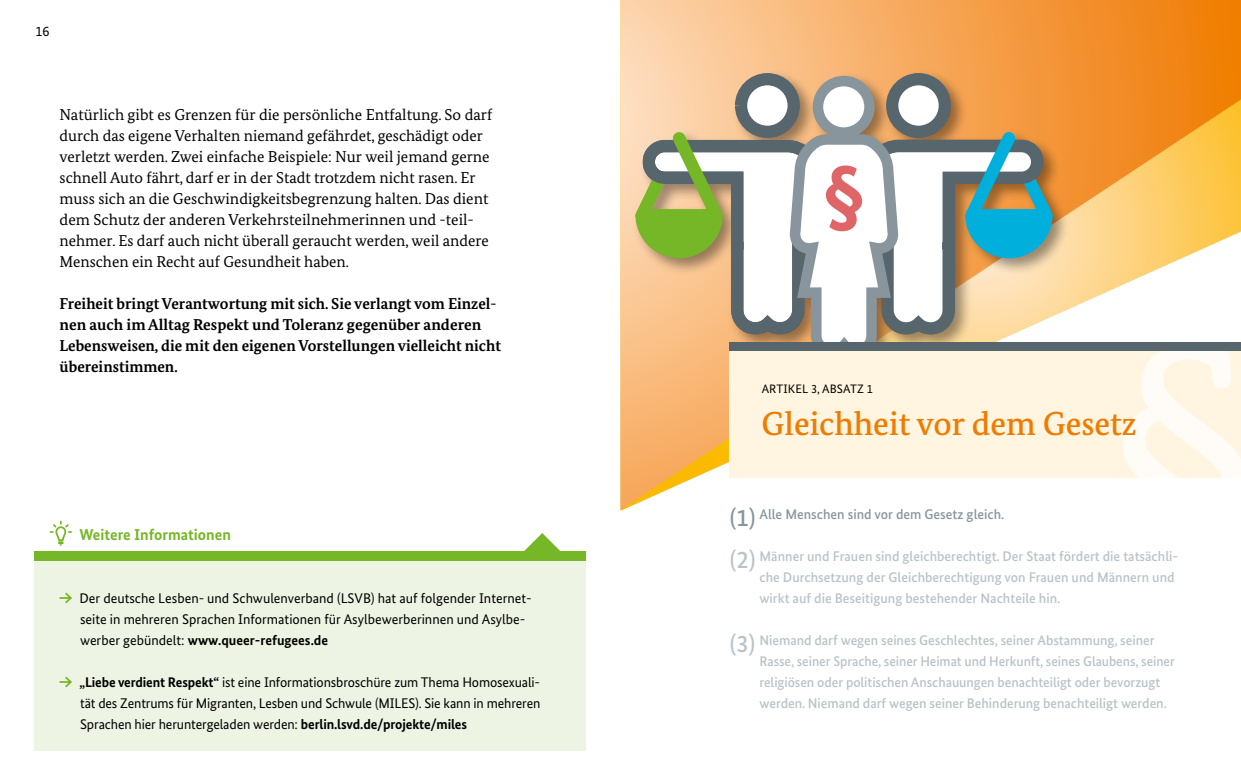
<style>
.page{position:relative;width:1241px;height:784px;background:#fff}
.page>*{position:absolute;margin:0;border:0;box-sizing:border-box;transform-origin:0 0}
.t1{font:500 33.25px "Bundes Serif";color:#ef7c00}
.t2{font:15.75px/21px "Bundes Serif";color:#000}
.t3{font:700 15.75px/21px "Bundes Serif";color:#000}
.t4{font:700 15.75px "Bundes Sans";color:#75b726}
.t5{font:500 14px/21px "Bundes Sans";letter-spacing:-.005em;color:#b9c3c9}
.t6{font:14px/21px "Bundes Sans";color:#000}
.t7{font:500 14px "Bundes Sans";color:#88959d}
.t8{font:12.25px "Bundes Sans";letter-spacing:.01em;color:#000}
.s1{font-weight:700}
.s2{font-size:24.5px}
</style>
<div class="page">
<svg style="left:620px;top:0;width:620px;height:510px"></svg>
<div style="left:35px;top:561px;width:550px;height:189px;background:#eef4e3"></div>
<div style="left:35px;top:551px;width:550px;height:10px;background:#75b726"></div>
<svg style="left:524px;top:533px;width:36px;height:18px"></svg>
<svg style="left:50px;top:521px;width:21px;height:24px"></svg>
<div style="left:632px;top:70px;width:437px;height:304px;background:#000;opacity:.4"></div>
<svg style="left:885px;top:73px;width:65px;height:65px"></svg>
<svg style="left:734px;top:73px;width:65px;height:65px"></svg>
<svg style="left:817px;top:81px;width:52px;height:52px"></svg>
<div style="left:812px;top:76px;width:62px;height:62px;border:10px solid #88959d;border-radius:50%"></div>
<svg style="left:625px;top:121px;width:437px;height:241px"></svg>
<div style="left:729px;top:351px;width:511px;height:126px;background:#fff5e0"></div>
<svg style="left:1123px;top:351px;width:117px;height:126px"></svg>
<div style="left:729px;top:342px;width:511px;height:9px;background:#57656c"></div>
<svg style="left:59px;top:592px;width:13px;height:12px"></svg>
<svg style="left:59px;top:676px;width:13px;height:12px"></svg>
<p class="t6" style="left:36px;top:20px;width:15px">16</p>
<p class="t2" style="left:60px;top:104px;width:434px">Natürlich gibt es Grenzen für die persönliche Entfaltung. So darf durch das eigene Verhalten niemand gefährdet, geschädigt oder verletzt werden. Zwei einfache Beispiele: Nur weil jemand gerne schnell Auto fährt, darf er in der Stadt trotzdem nicht rasen. Er muss sich an die Geschwindigkeitsbegrenzung halten. Das dient dem Schutz der anderen Verkehrsteilnehmerinnen und -teil&shy;nehmer. Es darf auch nicht überall geraucht werden, weil andere Menschen ein Recht auf Gesundheit haben.</p>
<p class="t3" style="left:60px;top:293px;width:443px">Freiheit bringt Verantwortung mit sich. Sie verlangt vom Einzel&shy;nen auch im Alltag Respekt und Toleranz gegenüber anderen Lebensweisen, die mit den eigenen Vorstellungen vielleicht nicht übereinstimmen.</p>
<p class="t4" style="left:79px;top:525px;width:153px">Weitere Informationen</p>
<p class="t6" style="left:79px;top:588px;width:454px">Der deutsche Lesben- und Schwulenverband (LSVB) hat auf folgender Internet&shy;seite in mehreren Sprachen Informationen für Asylbewerberinnen und Asylbe&shy;werber gebündelt: <span class="s1">www.queer-refugees.de</span></p>
<p class="t6" style="left:79px;top:672px;width:462px;text-align:justify"><span class="s1">„Liebe verdient Respekt“</span> ist eine Informationsbroschüre zum Thema Homosexuali&shy;tät des Zentrums für Migranten, Lesben und Schwule (MILES). Sie kann in mehreren Sprachen hier heruntergeladen werden: <span class="s1">berlin.lsvd.de/projekte/miles</span></p>
<p class="t8" style="left:761px;top:382px;width:113px">ARTIKEL 3, ABSATZ 1</p>
<h1 class="t1" style="left:761px;top:404px;width:376px">Gleichheit vor dem Gesetz</h1>
<p class="t7" style="left:729px;top:506px;width:276px"><span class="s2">(1)</span> Alle Menschen sind vor dem Gesetz gleich.</p>
<p class="t5" style="left:759px;top:546px;width:420px;text-indent:-30px"><span class="s2">(2)</span> Männer und Frauen sind gleichberechtigt. Der Staat fördert die tatsächli&shy;che Durchsetzung der Gleichberechtigung von Frauen und Männern und wirkt auf die Beseitigung bestehender Nachteile hin.</p>
<p class="t5" style="left:759px;top:630px;width:417px;text-indent:-30px"><span class="s2">(3)</span> Niemand darf wegen seines Geschlechtes, seiner Abstammung, seiner Rasse, seiner Sprache, seiner Heimat und Herkunft, seines Glaubens, seiner religiösen oder politischen Anschauungen benachteiligt oder bevorzugt werden. Niemand darf wegen seiner Behinderung benachteiligt werden.</p>
</div>
